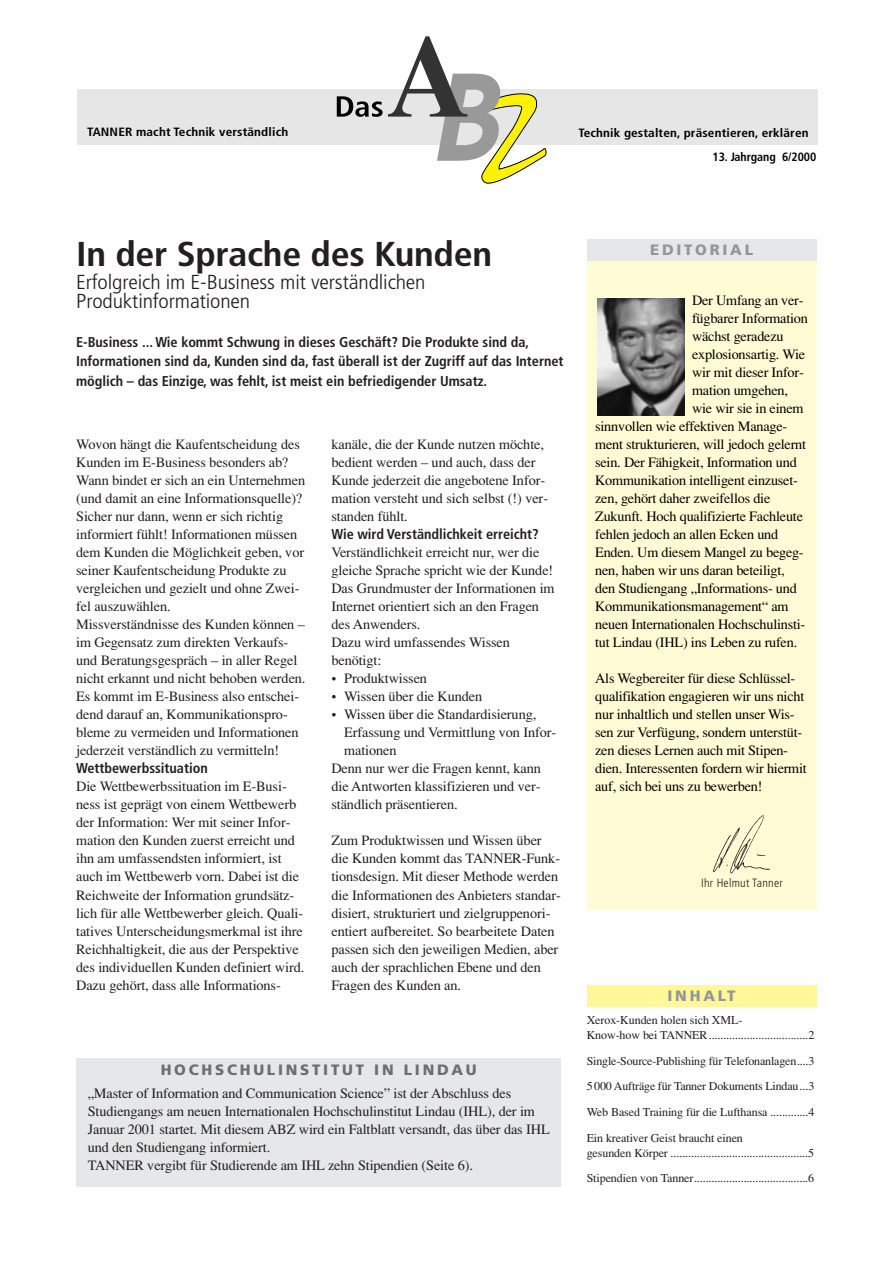
<style>
.page{position:relative;width:893px;height:1262px;background:#fff}
.page>*{position:absolute;margin:0;border:0;box-sizing:border-box;transform-origin:0 0}
.t1{font:700 condensed 34.5px "Frutiger";letter-spacing:-.01em;color:#231f20;scale:1.1 1}
.t2{font:300 condensed 20.25px/19.5px "Frutiger";letter-spacing:-.005em;color:#231f20;scale:1.1 1}
.t3{font:900 15px "Frutiger";letter-spacing:.185em;color:#6d6e71}
.t4{font:900 15px "Frutiger";letter-spacing:.185em;color:#939598}
.t5{font:14.25px/18px "Times";letter-spacing:-.005em;color:#231f20}
.t6{font:14.25px/18px "Times";letter-spacing:-.015em;color:#000}
.t7{font:700 condensed 14.25px/19.5px "Frutiger";color:#231f20}
.t8{font:12px/25.7px "Times";letter-spacing:-.005em;color:#231f20}
.t9{font:700 condensed 12px "Frutiger";letter-spacing:.01em;color:#000;scale:1.1 1}
.t10{font:700 condensed 12px "Frutiger";letter-spacing:.01em;color:#000}
.t11{font:300 condensed 12px "Frutiger";letter-spacing:.025em;color:#231f20}
</style>
<div class="page">
<div style="left:586px;top:985px;width:230px;height:21px;background:#fff799"></div>
<div style="left:77px;top:90px;width:740px;height:55px;background:#e6e6e6"></div>
<svg style="left:388px;top:36px;width:158px;height:148px"></svg>
<svg style="left:337px;top:96px;width:45px;height:21px"></svg>
<div style="left:586px;top:257px;width:230px;height:652px;background:#fffcd5"></div>
<div style="left:586px;top:239px;width:230px;height:22px;background:#e6e7e8"></div>
<img style="left:597px;top:298px;width:87px;height:118px">
<img style="left:713px;top:815px;width:57px;height:59px">
<div style="left:76px;top:1058px;width:485px;height:128px;background:#e6e7e8"></div>
<p class="t9" style="left:87px;top:127px;width:184px">TANNER macht Technik verständlich</p>
<p class="t9" style="left:578px;top:127px;width:211px">Technik gestalten, präsentieren, erklären</p>
<p class="t10" style="left:712px;top:152px;width:105px">13. Jahrgang 6/2000</p>
<h1 class="t1" style="left:76px;top:240px;width:379px">In der Sprache des Kunden</h1>
<h2 class="t2" style="left:76px;top:274px;width:319px">Erfolgreich im E-Business mit verständlichen<br>Produktinformationen</h2>
<p class="t7" style="left:76px;top:333px;width:489px">E-Business ... Wie kommt Schwung in dieses Geschäft? Die Produkte sind da,<br>Informationen sind da, Kunden sind da, fast überall ist der Zugriff auf das Internet möglich – das Einzige, was fehlt, ist meist ein befriedigender Umsatz.</p>
<p class="t5" style="left:76px;top:437px;width:231px">Wovon hängt die Kaufentscheidung des Kunden im E-Business besonders ab?<br>Wann bindet er sich an ein Unternehmen (und damit an eine Informationsquelle)?<br>Sicher nur dann, wenn er sich richtig informiert fühlt! Informationen müssen dem Kunden die Möglichkeit geben, vor seiner Kaufentscheidung Produkte zu vergleichen und gezielt und ohne Zwei&shy;fel auszuwählen.<br>Missverständnisse des Kunden können – im Gegensatz zum direkten Verkaufs&shy;und Beratungsgespräch – in aller Regel nicht erkannt und nicht behoben werden.<br>Es kommt im E-Business also entschei&shy;dend darauf an, Kommunikationspro&shy;bleme zu vermeiden und Informationen jederzeit verständlich zu vermitteln!</p>
<p class="t7" style="left:76px;top:760px;width:133px">Wettbewerbssituation</p>
<p class="t5" style="left:76px;top:779px;width:229px">Die Wettbewerbssituation im E-Busi&shy;ness ist geprägt von einem Wettbewerb der Information: Wer mit seiner Infor&shy;mation den Kunden zuerst erreicht und ihn am umfassendsten informiert, ist auch im Wettbewerb vorn. Dabei ist die Reichweite der Information grundsätz&shy;lich für alle Wettbewerber gleich. Quali&shy;tatives Unterscheidungsmerkmal ist ihre Reichhaltigkeit, die aus der Perspektive des individuellen Kunden definiert wird.<br>Dazu gehört, dass alle Informations-</p>
<p class="t5" style="left:331px;top:437px;width:218px">kanäle, die der Kunde nutzen möchte, bedient werden – und auch, dass der Kunde jederzeit die angebotene Infor&shy;mation versteht und sich selbst (!) ver&shy;standen fühlt.</p>
<p class="t7" style="left:331px;top:526px;width:209px">Wie wird Verständlichkeit erreicht?</p>
<p class="t5" style="left:331px;top:545px;width:225px">Verständlichkeit erreicht nur, wer die gleiche Sprache spricht wie der Kunde!<br>Das Grundmuster der Informationen im<br>Internet orientiert sich an den Fragen des Anwenders.<br>Dazu wird umfassendes Wissen benötigt:</p>
<p class="t5" style="left:331px;top:671px;width:97px">• Produktwissen</p>
<p class="t5" style="left:331px;top:689px;width:152px">• Wissen über die Kunden</p>
<p class="t5" style="left:331px;top:707px;width:206px">• Wissen über die Standardisierung,</p>
<p class="t5" style="left:344px;top:725px;width:214px">Erfassung und Vermittlung von Infor-</p>
<p class="t5" style="left:344px;top:743px;width:54px">mationen</p>
<p class="t5" style="left:331px;top:761px;width:211px">Denn nur wer die Fragen kennt, kann</p>
<p class="t5" style="left:331px;top:779px;width:211px">die Antworten klassifizieren und ver-</p>
<p class="t5" style="left:331px;top:797px;width:128px">ständlich präsentieren.</p>
<p class="t5" style="left:331px;top:833px;width:231px">Zum Produktwissen und Wissen über die Kunden kommt das TANNER-Funk&shy;tionsdesign. Mit dieser Methode werden die Informationen des Anbieters standar&shy;disiert, strukturiert und zielgruppenori&shy;entiert aufbereitet. So bearbeitete Daten passen sich den jeweiligen Medien, aber auch der sprachlichen Ebene und den Fragen des Kunden an.</p>
<p class="t3" style="left:161px;top:1064px;width:317px">HOCHSCHULINSTITUT IN LINDAU</p>
<p class="t5" style="left:88px;top:1085px;width:463px">„Master of Information and Communication Science” ist der Abschluss des Studiengangs am neuen Internationalen Hochschulinstitut Lindau (IHL), der im Januar 2001 startet. Mit diesem ABZ wird ein Faltblatt versandt, das über das IHL und den Studiengang informiert.<br>TANNER vergibt für Studierende am IHL zehn Stipendien (Seite 6).</p>
<p class="t4" style="left:650px;top:244px;width:104px">EDITORIAL</p>
<p class="t6" style="left:692px;top:293px;width:113px">Der Umfang an ver-</p>
<p class="t6" style="left:692px;top:311px;width:117px">fügbarer Information</p>
<p class="t6" style="left:692px;top:329px;width:93px">wächst geradezu</p>
<p class="t6" style="left:692px;top:347px;width:115px">explosionsartig. Wie</p>
<p class="t6" style="left:692px;top:365px;width:113px">wir mit dieser Infor-</p>
<p class="t6" style="left:692px;top:383px;width:97px">mation umgehen,</p>
<p class="t6" style="left:692px;top:401px;width:113px">wie wir sie in einem</p>
<p class="t6" style="left:595px;top:419px;width:194px">sinnvollen wie effektiven Manage-</p>
<p class="t6" style="left:595px;top:437px;width:212px">ment strukturieren, will jedoch gelernt</p>
<p class="t6" style="left:595px;top:455px;width:203px">sein. Der Fähigkeit, Information und</p>
<p class="t6" style="left:595px;top:473px;width:204px">Kommunikation intelligent einzuset-</p>
<p class="t6" style="left:595px;top:491px;width:177px">zen, gehört daher zweifellos die</p>
<p class="t6" style="left:595px;top:509px;width:209px">Zukunft. Hoch qualifizierte Fachleute</p>
<p class="t6" style="left:595px;top:527px;width:185px">fehlen jedoch an allen Ecken und</p>
<p class="t6" style="left:595px;top:545px;width:210px">Enden. Um diesem Mangel zu begeg-</p>
<p class="t6" style="left:595px;top:563px;width:191px">nen, haben wir uns daran beteiligt,</p>
<p class="t6" style="left:595px;top:581px;width:203px">den Studiengang „Informations- und</p>
<p class="t6" style="left:595px;top:599px;width:195px">Kommunikationsmanagement“ am</p>
<p class="t6" style="left:595px;top:617px;width:211px">neuen Internationalen Hochschulinsti-</p>
<p class="t6" style="left:595px;top:635px;width:203px">tut Lindau (IHL) ins Leben zu rufen.</p>
<p class="t6" style="left:595px;top:671px;width:213px">Als Wegbereiter für diese Schlüssel&shy;qualifikation engagieren wir uns nicht nur inhaltlich und stellen unser Wis&shy;sen zur Verfügung, sondern unterstüt&shy;zen dieses Lernen auch mit Stipen&shy;dien. Interessenten fordern wir hiermit auf, sich bei uns zu bewerben!</p>
<p class="t11" style="left:701px;top:877px;width:83px">Ihr Helmut Tanner</p>
<p class="t4" style="left:667px;top:989px;width:69px">INHALT</p>
<p class="t8" style="left:586px;top:1013px;width:229px;line-height:15px">Xerox-Kunden holen sich XML-<br>Know-how bei TANNER..................................2</p>
<p class="t8" style="left:586px;top:1049px;width:229px;text-align:justify">Single-Source-Publishing für Telefonanlagen....3<br>5 000 Aufträge für Tanner Dokuments Lindau...3<br>Web Based Training für die Lufthansa .............4<br>Ein kreativer Geist braucht einen</p>
<p class="t8" style="left:586px;top:1140px;width:229px">gesunden Körper ...............................................5<br>Stipendien von Tanner.......................................6</p>
</div>
